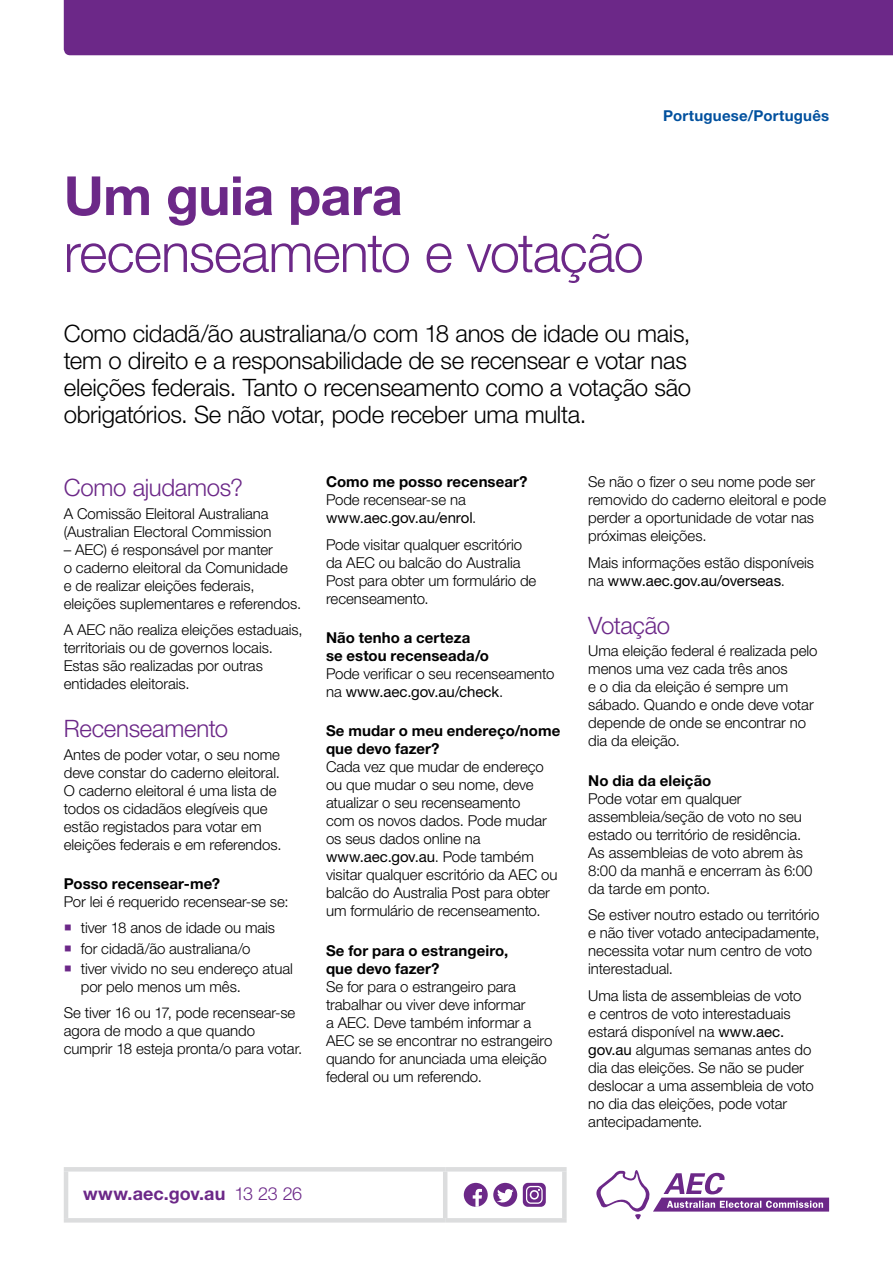
<style>
.page{position:relative;width:893px;height:1263px;background:#fff}
.page>*{position:absolute;margin:0;border:0;box-sizing:border-box;transform-origin:0 0}
.HEAD_L2{font:300 54px "Helvetica Neue LT Pro";letter-spacing:-.02em;color:#6c2888}
.HEAD_L1{font:700 54px "Helvetica Neue LT Pro";letter-spacing:-.01em;color:#6c2888}
.BODY_Intro{font:300 24px/27px "Helvetica Neue LT Pro";letter-spacing:-.015em;color:#000}
.HEAD_L3{font:300 24px "Helvetica Neue LT Pro";letter-spacing:-.015em;color:#6c2888}
.t1{font:700 18px "Helvetica Neue LT Pro";letter-spacing:.005em;color:#6c2888}
.BODY_Text{font:300 15px/18px "Helvetica Neue LT Pro";letter-spacing:-.005em;color:#000}
.HEAD_L4{font:700 15px/18px "Helvetica Neue LT Pro";letter-spacing:.005em;color:#000}
.BODY_Text-2{font:15px/18px "Helvetica Neue LT Pro";letter-spacing:-.005em;color:#000}
.t2{font:700 15px "Helvetica Neue LT Pro";letter-spacing:.015em;color:#00509e}
.s1{font-weight:300}
.s2{font-weight:400}
</style>
<div class="page">
<div style="left:64px;top:0;width:829px;height:55px;background:#6c2888"></div>
<svg style="left:596px;top:1170px;width:233px;height:50px"></svg>
<hr style="left:64px;top:1167px;width:381px;height:4px;background:#dcddde">
<hr style="left:64px;top:1171px;width:4px;height:47px;background:#dcddde">
<hr style="left:445px;top:1167px;width:122px;height:4px;background:#dcddde">
<div style="left:562px;top:1171px;width:5px;height:47px;background:#dcddde"></div>
<hr style="left:64px;top:1218px;width:381px;height:4px;background:#dcddde">
<hr style="left:445px;top:1218px;width:122px;height:4px;background:#dcddde">
<hr style="left:443px;top:1171px;width:4px;height:47px;background:#dcddde">
<div style="left:523px;top:1183px;width:23px;height:24px;background:#6c2888;border-radius:5px"></div>
<svg style="left:526px;top:1186px;width:17px;height:18px"></svg>
<div style="left:464px;top:1183px;width:24px;height:24px;background:#6c2888;border-radius:50%"></div>
<svg style="left:473px;top:1189px;width:9px;height:18px"></svg>
<div style="left:493px;top:1183px;width:24px;height:24px;background:#6c2888;border-radius:50%"></div>
<svg style="left:497px;top:1189px;width:17px;height:15px"></svg>
<p class="HEAD_L1" style="left:64px;top:162px;width:340px">Um guia para</p>
<p class="HEAD_L2" style="left:64px;top:220px;width:581px">recenseamento e votação</p>
<p class="t2" style="left:663px;top:107px;width:168px">Portuguese/Português</p>
<p class="BODY_Intro" style="left:64px;top:319px;width:629px">Como cidadã/ão australiana/o com 18 anos de idade ou mais, tem o direito e a responsabilidade de se recensear e votar nas eleições federais. Tanto o recenseamento como a votação são obrigatórios. Se não votar, pode receber uma multa.</p>
<p class="HEAD_L3" style="left:64px;top:473px;width:181px">Como ajudamos?</p>
<p class="BODY_Text" style="left:64px;top:504px;width:209px">A Comissão Eleitoral Australiana (Australian Electoral Commission</p>
<p class="BODY_Text" style="left:64px;top:540px;width:239px">– AEC) é responsável por manter<br>o caderno eleitoral da Comunidade<br>e de realizar eleições federais, eleições suplementares e referendos.</p>
<p class="BODY_Text" style="left:64px;top:620px;width:240px">A AEC não realiza eleições estaduais, territoriais ou de governos locais.<br>Estas são realizadas por outras entidades eleitorais.</p>
<p class="HEAD_L3" style="left:64px;top:714px;width:166px">Recenseamento</p>
<p class="BODY_Text" style="left:64px;top:745px;width:219px">Antes de poder votar, o seu nome deve constar do caderno eleitoral.<br>O caderno eleitoral é uma lista de todos os cidadãos elegíveis que estão registados para votar em eleições federais e em referendos.</p>
<p class="HEAD_L4" style="left:64px;top:874px;width:158px">Posso recensear-me?</p>
<p class="BODY_Text" style="left:64px;top:892px;width:226px">Por lei é requerido recensear-se se:</p>
<p class="BODY_Text" style="left:81px;top:919px;width:196px">tiver 18 anos de idade ou mais</p>
<p class="BODY_Text" style="left:81px;top:939px;width:171px">for cidadã/ão australiana/o</p>
<p class="BODY_Text" style="left:81px;top:959px;width:214px">tiver vivido no seu endereço atual por pelo menos um mês.</p>
<p class="BODY_Text" style="left:64px;top:1003px;width:240px">Se tiver 16 ou 17, pode recensear‑se agora de modo a que quando cumprir 18 esteja pronta/o para votar.</p>
<p class="HEAD_L4" style="left:326px;top:473px;width:203px">Como me posso recensear?</p>
<p class="BODY_Text-2" style="left:326px;top:491px;width:152px"><span class="s1">Pode recensear-se na </span>www.aec.gov.au/enrol<span class="s1">.</span></p>
<p class="BODY_Text" style="left:326px;top:535px;width:212px">Pode visitar qualquer escritório da AEC ou balcão do Australia<br>Post para obter um formulário de recenseamento.</p>
<p class="HEAD_L4" style="left:326px;top:628px;width:165px">Não tenho a certeza se estou recenseada/o</p>
<p class="BODY_Text" style="left:326px;top:664px;width:230px">Pode verificar o seu recenseamento na <span class="s2">www.aec.gov.au/check</span>.</p>
<p class="HEAD_L4" style="left:326px;top:722px;width:236px">Se mudar o meu endereço/nome que devo fazer?</p>
<p class="BODY_Text" style="left:326px;top:758px;width:233px">Cada vez que mudar de endereço ou que mudar o seu nome, deve atualizar o seu recenseamento<br>com os novos dados. Pode mudar os seus dados online na <span class="s2">www.aec.gov.au</span>. Pode também visitar qualquer escritório da AEC ou balcão do Australia Post para obter um formulário de recenseamento.</p>
<p class="HEAD_L4" style="left:326px;top:941px;width:184px">Se for para o estrangeiro, que devo fazer?</p>
<p class="BODY_Text" style="left:326px;top:977px;width:228px">Se for para o estrangeiro para trabalhar ou viver deve informar<br>a AEC. Deve também informar a<br>AEC se se encontrar no estrangeiro quando for anunciada uma eleição federal ou um referendo.</p>
<p class="t1" style="left:83px;top:1182px;width:221px">www.aec.gov.au <span class="s1">13 23 26</span></p>
<p class="BODY_Text" style="left:588px;top:473px;width:239px">Se não o fizer o seu nome pode ser removido do caderno eleitoral e pode perder a oportunidade de votar nas próximas eleições.</p>
<p class="BODY_Text" style="left:588px;top:553px;width:227px">Mais informações estão disponíveis na <span class="s2">www.aec.gov.au/overseas</span>.</p>
<p class="HEAD_L3" style="left:588px;top:611px;width:83px">Votação</p>
<p class="BODY_Text" style="left:588px;top:642px;width:231px">Uma eleição federal é realizada pelo menos uma vez cada três anos<br>e o dia da eleição é sempre um sábado. Quando e onde deve votar depende de onde se encontrar no dia da eleição.</p>
<p class="HEAD_L4" style="left:588px;top:771px;width:125px">No dia da eleição</p>
<p class="BODY_Text" style="left:588px;top:789px;width:226px">Pode votar em qualquer assembleia/seção de voto no seu estado ou território de residência.<br>As assembleias de voto abrem às<br>8:00 da manhã e encerram às 6:00 da tarde em ponto.</p>
<p class="BODY_Text" style="left:588px;top:905px;width:233px">Se estiver noutro estado ou território e não tiver votado antecipadamente, necessita votar num centro de voto interestadual.</p>
<p class="BODY_Text" style="left:588px;top:986px;width:227px">Uma lista de assembleias de voto<br>e centros de voto interestaduais estará disponível na <span class="s2">www.aec. gov.au</span> algumas semanas antes do dia das eleições. Se não se puder deslocar a uma assembleia de voto no dia das eleições, pode votar antecipadamente.</p>
</div>
